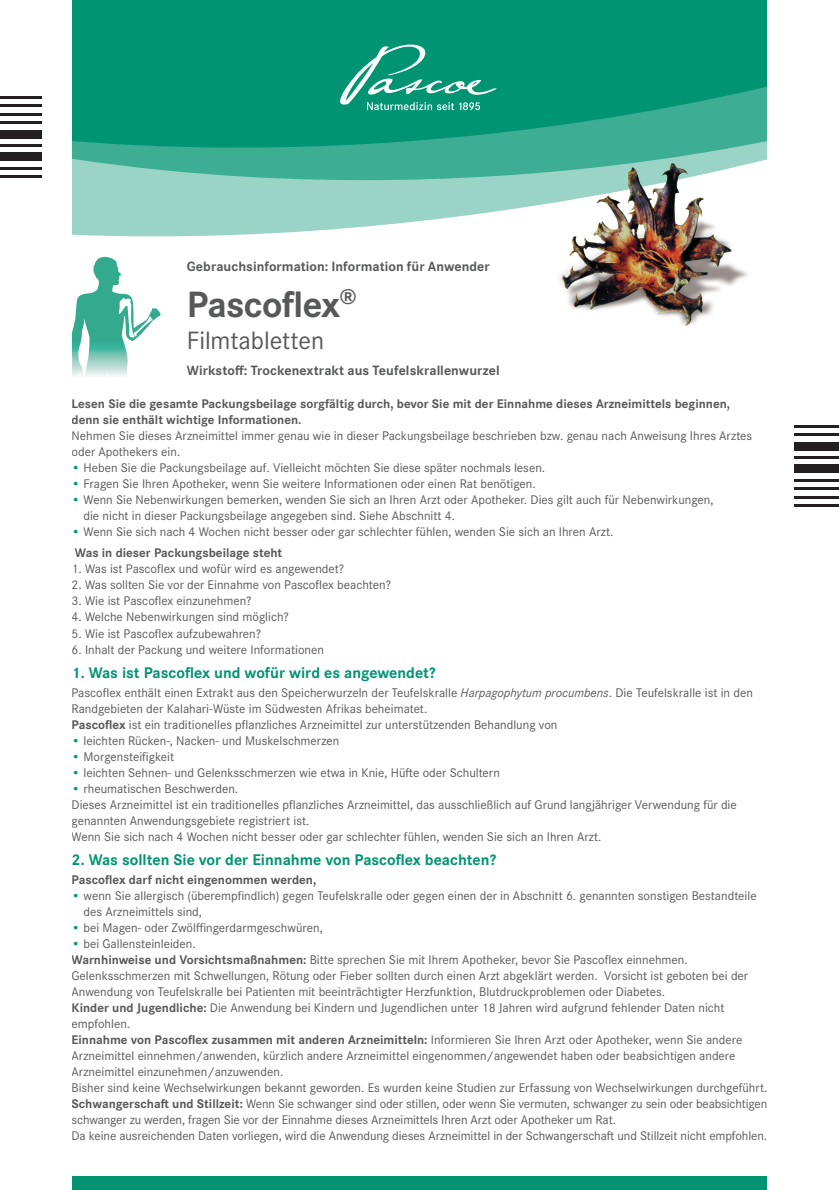
<style>
.page{position:relative;width:839px;height:1190px;background:#fff}
.page>*{position:absolute;margin:0;border:0;box-sizing:border-box;transform-origin:0 0}
.t1{font:700 38px "Corporate S Pro";letter-spacing:-.02em;color:#57585a}
.t2{font:26px "Corporate S Pro";letter-spacing:-.005em;color:#57585a}
.t3{font:700 16px "Corporate S Pro";color:#009472}
.t4{font:700 14px "Corporate S Pro";letter-spacing:.005em;color:#57585a}
.t5{font:13px/16px "Corporate S Pro";color:#57585a}
.t6{font:700 13px/16px "Corporate S Pro";color:#57585a}
.s1{color:#009472}
.s2{font-weight:700}
.s3{font-style:italic}
</style>
<div class="page">
<svg style="left:72px;top:196px;width:445px;height:41px;fill:#9ad4c7"></svg>
<svg style="left:72px;top:0;width:695px;height:196px;background:#189d7f"></svg>
<svg style="left:340px;top:45px;width:156px;height:65px;background:#2aa589"></svg>
<img style="left:72px;top:257px;width:88px;height:119px">
<svg style="left:118px;top:298px;width:35px;height:41px"></svg>
<img style="left:517px;top:121px;width:241px;height:205px">
<div style="left:0;top:1176px;width:838px;height:14px;background:#009472"></div>
<div style="left:0;top:0;width:71px;height:1190px;background:#fff"></div>
<div style="left:767px;top:0;width:71px;height:1190px;background:#fff"></div>
<hr style="left:0;top:96px;width:42px;height:3px;background:#231f20">
<hr style="left:0;top:104px;width:42px;height:3px;background:#231f20">
<hr style="left:0;top:113px;width:42px;height:3px;background:#231f20">
<hr style="left:0;top:121px;width:42px;height:3px;background:#231f20">
<div style="left:0;top:130px;width:42px;height:8px;background:#231f20"></div>
<hr style="left:0;top:144px;width:42px;height:3px;background:#231f20">
<div style="left:0;top:153px;width:42px;height:8px;background:#231f20"></div>
<hr style="left:0;top:167px;width:42px;height:3px;background:#231f20">
<hr style="left:0;top:175px;width:42px;height:3px;background:#231f20">
<hr style="left:793px;top:504px;width:45px;height:3px;background:#231f20">
<hr style="left:793px;top:496px;width:45px;height:2px;background:#231f20">
<hr style="left:793px;top:487px;width:45px;height:3px;background:#231f20">
<hr style="left:793px;top:479px;width:45px;height:2px;background:#231f20">
<div style="left:793px;top:464px;width:45px;height:9px;background:#231f20"></div>
<hr style="left:793px;top:456px;width:45px;height:3px;background:#231f20">
<div style="left:793px;top:442px;width:45px;height:8px;background:#231f20"></div>
<hr style="left:793px;top:433px;width:45px;height:3px;background:#231f20">
<hr style="left:793px;top:425px;width:45px;height:3px;background:#231f20">
<p class="t4" style="left:187px;top:255px;width:304px">Gebrauchsinformation: Information für Anwender</p>
<h1 class="t1" style="left:187px;top:274px;width:171px">Pascoflex<sup>®</sup></h1>
<h2 class="t2" style="left:187px;top:321px;width:139px">Filmtabletten</h2>
<p class="t4" style="left:187px;top:359px;width:314px">Wirkstoff: Trockenextrakt aus Teufelskrallenwurzel</p>
<p class="t6" style="left:71px;top:394px;width:659px">Lesen Sie die gesamte Packungsbeilage sorgfältig durch, bevor Sie mit der Einnahme dieses Arzneimittels beginnen, denn sie enthält wichtige Informationen.</p>
<p class="t5" style="left:71px;top:426px;width:681px">Nehmen Sie dieses Arzneimittel immer genau wie in dieser Packungsbeilage beschrieben bzw. genau nach Anweisung Ihres Arztes oder Apothekers ein.</p>
<p class="t5" style="left:71px;top:458px;width:475px"><span class="s1">•</span> Heben Sie die Packungsbeilage auf. Vielleicht möchten Sie diese später nochmals lesen.</p>
<p class="t5" style="left:71px;top:474px;width:465px"><span class="s1">•</span> Fragen Sie Ihren Apotheker, wenn Sie weitere Informationen oder einen Rat benötigen.</p>
<p class="t5" style="left:83px;top:490px;width:631px;text-indent:-12px"><span class="s1">•</span> Wenn Sie Nebenwirkungen bemerken, wenden Sie sich an Ihren Arzt oder Apotheker. Dies gilt auch für Nebenwirkungen, die nicht in dieser Packungsbeilage angegeben sind. Siehe Abschnitt 4.</p>
<p class="t5" style="left:71px;top:520px;width:543px;line-height:21.6px"><span class="s1">•</span> Wenn Sie sich nach 4 Wochen nicht besser oder gar schlechter fühlen, wenden Sie sich an Ihren Arzt.<br><span class="s2">Was in dieser Packungsbeilage steht</span></p>
<p class="t5" style="left:71px;top:560px;width:274px">1. Was ist Pascoflex und wofür wird es angewendet?</p>
<p class="t5" style="left:71px;top:576px;width:321px">2. Was sollten Sie vor der Einnahme von Pascoflex beachten?</p>
<p class="t5" style="left:71px;top:592px;width:181px">3. Wie ist Pascoflex einzunehmen?</p>
<p class="t5" style="left:71px;top:608px;width:219px">4. Welche Nebenwirkungen sind möglich?</p>
<p class="t5" style="left:71px;top:624px;width:191px">5. Wie ist Pascoflex aufzubewahren?</p>
<p class="t5" style="left:71px;top:640px;width:254px">6. Inhalt der Packung und weitere Informationen</p>
<p class="t3" style="left:71px;top:660px;width:365px">1. Was ist Pascoflex und wofür wird es angewendet?</p>
<p class="t5" style="left:71px;top:683px;width:682px">Pascoflex enthält einen Extrakt aus den Speicherwurzeln der Teufelskralle <span class="s3">Harpagophytum procumbens</span>. Die Teufelskralle ist in den<br>Randgebieten der Kalahari-Wüste im Südwesten Afrikas beheimatet.<br><span class="s2">Pascoflex</span> ist ein traditionelles pflanzliches Arzneimittel zur unterstützenden Behandlung von</p>
<p class="t5" style="left:71px;top:731px;width:269px"><span class="s1">•</span> leichten Rücken-, Nacken- und Muskelschmerzen</p>
<p class="t5" style="left:71px;top:747px;width:104px"><span class="s1">•</span> Morgensteifigkeit</p>
<p class="t5" style="left:71px;top:763px;width:429px"><span class="s1">•</span> leichten Sehnen- und Gelenksschmerzen wie etwa in Knie, Hüfte oder Schultern</p>
<p class="t5" style="left:71px;top:779px;width:666px"><span class="s1">•</span> rheumatischen Beschwerden.<br>Dieses Arzneimittel ist ein traditionelles pflanzliches Arzneimittel, das ausschließlich auf Grund langjähriger Verwendung für die genannten Anwendungsgebiete registriert ist.<br>Wenn Sie sich nach 4 Wochen nicht besser oder gar schlechter fühlen, wenden Sie sich an Ihren Arzt.</p>
<p class="t3" style="left:71px;top:847px;width:426px">2. Was sollten Sie vor der Einnahme von Pascoflex beachten?</p>
<p class="t6" style="left:71px;top:871px;width:246px">Pascoflex darf nicht eingenommen werden,</p>
<p class="t5" style="left:83px;top:887px;width:674px;text-indent:-12px"><span class="s1">•</span> wenn Sie allergisch (überempfindlich) gegen Teufelskralle oder gegen einen der in Abschnitt 6. genannten sonstigen Bestandteile des Arzneimittels sind,</p>
<p class="t5" style="left:71px;top:919px;width:252px"><span class="s1">•</span> bei Magen- oder Zwölffingerdarmgeschwüren,</p>
<p class="t5" style="left:71px;top:935px;width:697px"><span class="s1">•</span> bei Gallensteinleiden.<br><span class="s2">Warnhinweise und Vorsichtsmaßnahmen:</span> Bitte sprechen Sie mit Ihrem Apotheker, bevor Sie Pascoflex einnehmen.<br>Gelenksschmerzen mit Schwellungen, Rötung oder Fieber sollten durch einen Arzt abgeklärt werden. Vorsicht ist geboten bei der Anwendung von Teufelskralle bei Patienten mit beeinträchtigter Herzfunktion, Blutdruckproblemen oder Diabetes.<br><span class="s2">Kinder und Jugendliche:</span> Die Anwendung bei Kindern und Jugendlichen unter 18 Jahren wird aufgrund fehlender Daten nicht empfohlen.<br><span class="s2">Einnahme von Pascoflex zusammen mit anderen Arzneimitteln:</span> Informieren Sie Ihren Arzt oder Apotheker, wenn Sie andere Arzneimittel einnehmen/anwenden, kürzlich andere Arzneimittel eingenommen/angewendet haben oder beabsichtigen andere Arzneimittel einzunehmen/anzuwenden.<br>Bisher sind keine Wechselwirkungen bekannt geworden. Es wurden keine Studien zur Erfassung von Wechselwirkungen durchgeführt.<br><span class="s2">Schwangerschaft und Stillzeit:</span> Wenn Sie schwanger sind oder stillen, oder wenn Sie vermuten, schwanger zu sein oder beabsichtigen schwanger zu werden, fragen Sie vor der Einnahme dieses Arzneimittels Ihren Arzt oder Apotheker um Rat.<br>Da keine ausreichenden Daten vorliegen, wird die Anwendung dieses Arzneimittel in der Schwangerschaft und Stillzeit nicht empfohlen.</p>
</div>
